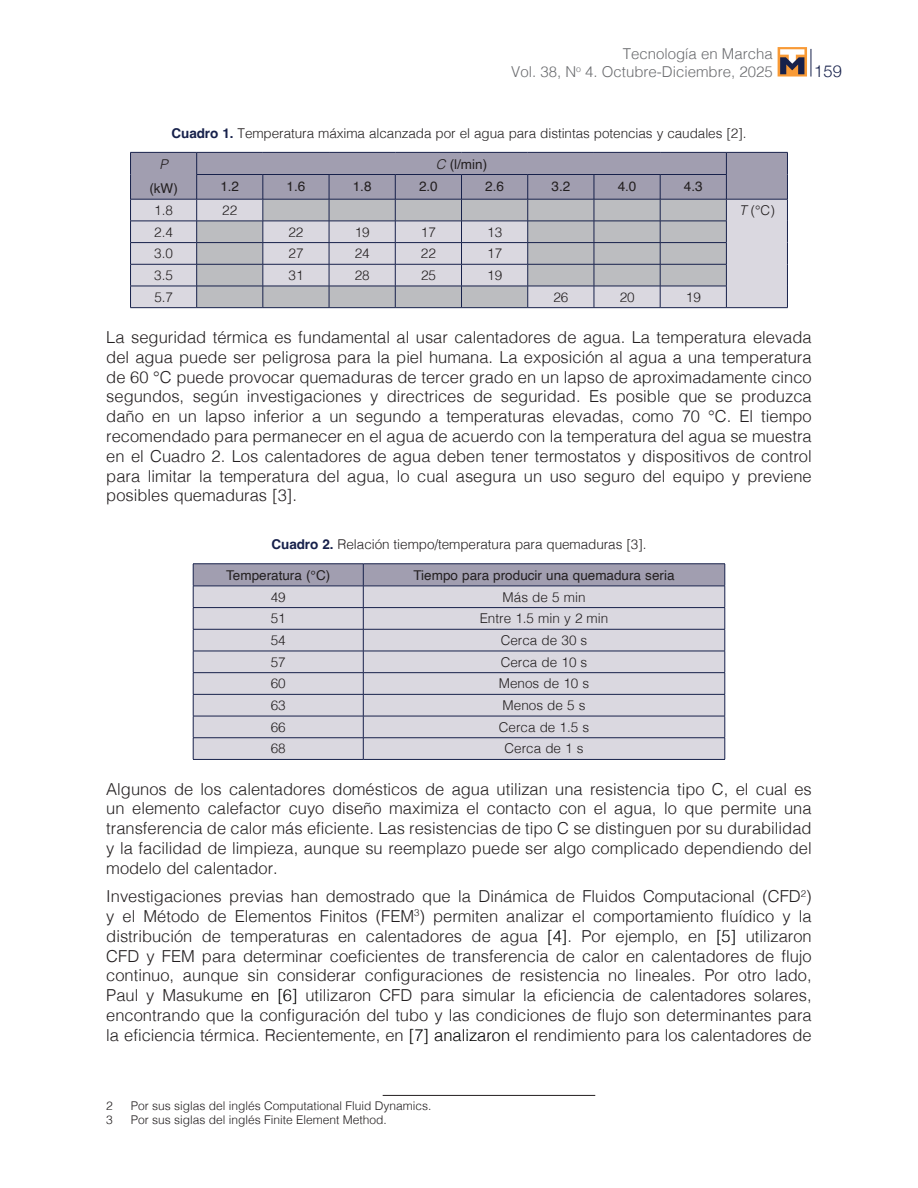
<style>
.page{position:relative;width:918px;height:1188px;background:#fff}
.page>*{position:absolute;margin:0;border:0;box-sizing:border-box;transform-origin:0 0}
.t1{font:300 16.5px/19.8px "Helvetica";color:#231f20;text-align:justify}
.t2{font:300 16.5px "Helvetica Neue";color:#17214b}
.t3{font:300 15px/18px "Helvetica";color:#6c6d70;text-align:right}
.t4{font:300 13.5px "Helvetica";letter-spacing:-.005em;color:#231f20}
.t5{font:13.5px "Helvetica";color:#231f20}
.t6{font:italic 300 13.5px "Helvetica";color:#231f20}
.t7{font:300 12px "Helvetica";color:#231f20}
.s1{font-weight:700;color:#17214b}
.s2{font-weight:300;font-style:italic}
.s3{font-style:italic}
.s4{color:#000001}
</style>
<div class="page">
<svg style="left:811px;top:49px;width:1px;height:28px"></svg>
<svg style="left:778px;top:47px;width:29px;height:30px"></svg>
<svg style="left:780px;top:49px;width:24px;height:25px"></svg>
<svg style="left:130px;top:152px;width:658px;height:155px"></svg>
<hr style="left:130px;top:307px;width:67px;height:1px;background:#17214b">
<hr style="left:197px;top:307px;width:66px;height:1px;background:#17214b">
<hr style="left:263px;top:307px;width:66px;height:1px;background:#17214b">
<hr style="left:329px;top:307px;width:66px;height:1px;background:#17214b">
<hr style="left:395px;top:307px;width:67px;height:1px;background:#17214b">
<hr style="left:462px;top:307px;width:66px;height:1px;background:#17214b">
<hr style="left:528px;top:307px;width:66px;height:1px;background:#17214b">
<hr style="left:594px;top:307px;width:66px;height:1px;background:#17214b">
<hr style="left:660px;top:307px;width:66px;height:1px;background:#17214b">
<hr style="left:726px;top:307px;width:62px;height:1px;background:#17214b">
<svg style="left:193px;top:564px;width:533px;height:195px"></svg>
<hr style="left:193px;top:759px;width:170px;height:1px;background:#17214b">
<hr style="left:363px;top:759px;width:362px;height:1px;background:#17214b">
<hr style="left:383px;top:1095px;width:212px;height:1px;background:#231f20">
<p class="t3" style="left:511px;top:43px;width:263px">Tecnología en Marcha<br>Vol. 38, N<sup>o</sup> 4. Octubre-Diciembre, 2025</p>
<p class="t4" style="left:172px;top:121px;width:577px"><span class="s1">Cuadro 1.</span> Temperatura máxima alcanzada por el agua para distintas potencias y caudales [2].</p>
<p class="t6" style="left:159px;top:152px;width:10px">P</p>
<p class="t5" style="left:149px;top:178px;width:30px">(kW)</p>
<p class="t5" style="left:436px;top:153px;width:53px"><span class="s2">C</span> (l/min)</p>
<p class="t5" style="left:220px;top:175px;width:20px">1.2</p>
<p class="t5" style="left:287px;top:175px;width:20px">1.6</p>
<p class="t5" style="left:353px;top:175px;width:20px">1.8</p>
<p class="t5" style="left:419px;top:175px;width:20px">2.0</p>
<p class="t5" style="left:485px;top:175px;width:20px">2.6</p>
<p class="t5" style="left:551px;top:175px;width:20px">3.2</p>
<p class="t5" style="left:618px;top:175px;width:20px">4.0</p>
<p class="t5" style="left:684px;top:175px;width:20px">4.3</p>
<p class="t2" style="left:814px;top:57px;width:29px">159</p>
<p class="t4" style="left:154px;top:199px;width:20px">1.8</p>
<p class="t4" style="left:222px;top:199px;width:17px">22</p>
<p class="t4" style="left:739px;top:199px;width:37px"><span class="s3">T</span> (°C)</p>
<p class="t4" style="left:154px;top:220px;width:20px">2.4</p>
<p class="t4" style="left:288px;top:220px;width:17px">22</p>
<p class="t4" style="left:355px;top:220px;width:17px">19</p>
<p class="t4" style="left:421px;top:220px;width:17px">17</p>
<p class="t4" style="left:487px;top:220px;width:17px">13</p>
<p class="t4" style="left:154px;top:242px;width:20px">3.0</p>
<p class="t4" style="left:289px;top:242px;width:17px">27</p>
<p class="t4" style="left:355px;top:242px;width:17px">24</p>
<p class="t4" style="left:421px;top:242px;width:17px">22</p>
<p class="t4" style="left:487px;top:242px;width:17px">17</p>
<p class="t4" style="left:154px;top:264px;width:20px">3.5</p>
<p class="t4" style="left:289px;top:264px;width:17px">31</p>
<p class="t4" style="left:355px;top:264px;width:17px">28</p>
<p class="t4" style="left:421px;top:264px;width:17px">25</p>
<p class="t4" style="left:487px;top:264px;width:17px">19</p>
<p class="t4" style="left:154px;top:285px;width:20px">5.7</p>
<p class="t4" style="left:553px;top:285px;width:17px">26</p>
<p class="t4" style="left:620px;top:285px;width:17px">20</p>
<p class="t4" style="left:686px;top:285px;width:17px">19</p>
<p class="t1" style="left:106px;top:326px;width:707px">La seguridad térmica es fundamental al usar calentadores de agua. La temperatura elevada del agua puede ser peligrosa para la piel humana. La exposición al agua a una temperatura de 60 °C puede provocar quemaduras de tercer grado en un lapso de aproximadamente cinco segundos, según investigaciones y directrices de seguridad. Es posible que se produzca daño en un lapso inferior a un segundo a temperaturas elevadas, como 70 °C. El tiempo recomendado para permanecer en el agua de acuerdo con la temperatura del agua se muestra en el Cuadro 2. Los calentadores de agua deben tener termostatos y dispositivos de control para limitar la temperatura del agua, lo cual asegura un uso seguro del equipo y previene posibles quemaduras [3].</p>
<p class="t4" style="left:271px;top:533px;width:377px"><span class="s1">Cuadro 2.</span> Relación tiempo/temperatura para quemaduras [3].</p>
<p class="t5" style="left:226px;top:565px;width:106px">Temperatura (°C)</p>
<p class="t5" style="left:414px;top:565px;width:263px">Tiempo para producir una quemadura seria</p>
<p class="t4" style="left:271px;top:585px;width:17px">49</p>
<p class="t4" style="left:503px;top:585px;width:84px">Más de 5 min</p>
<p class="t4" style="left:271px;top:607px;width:17px">51</p>
<p class="t4" style="left:480px;top:607px;width:130px">Entre 1.5 min y 2 min</p>
<p class="t4" style="left:271px;top:629px;width:17px">54</p>
<p class="t4" style="left:501px;top:629px;width:88px">Cerca de 30 s</p>
<p class="t4" style="left:271px;top:650px;width:17px">57</p>
<p class="t4" style="left:501px;top:650px;width:88px">Cerca de 10 s</p>
<p class="t4" style="left:271px;top:672px;width:17px">60</p>
<p class="t4" style="left:499px;top:672px;width:92px">Menos de 10 s</p>
<p class="t4" style="left:271px;top:694px;width:17px">63</p>
<p class="t4" style="left:503px;top:694px;width:84px">Menos de 5 s</p>
<p class="t4" style="left:271px;top:715px;width:17px">66</p>
<p class="t4" style="left:499px;top:715px;width:92px">Cerca de 1.5 s</p>
<p class="t4" style="left:271px;top:737px;width:17px">68</p>
<p class="t4" style="left:504px;top:737px;width:81px">Cerca de 1 s</p>
<p class="t1" style="left:106px;top:778px;width:707px">Algunos de los calentadores domésticos de agua utilizan una resistencia tipo C, el cual es un elemento calefactor cuyo diseño maximiza el contacto con el agua, lo que permite una transferencia de calor más eficiente. Las resistencias de tipo C se distinguen por su durabilidad y la facilidad de limpieza, aunque su reemplazo puede ser algo complicado dependiendo del modelo del calentador.</p>
<p class="t1" style="left:106px;top:885px;width:707px">Investigaciones previas han demostrado que la Dinámica de Fluidos Computacional (CFD<sup>2</sup>) y el Método de Elementos Finitos (FEM<sup>3</sup>) permiten analizar el comportamiento fluídico y la distribución de temperaturas en calentadores de agua <span class="s4">[4]</span>. Por ejemplo, en <span class="s4">[5]</span> utilizaron CFD y FEM para determinar coeficientes de transferencia de calor en calentadores de flujo continuo, aunque sin considerar configuraciones de resistencia no lineales. Por otro lado, Paul y Masukume <span class="s4">en [6]</span> utilizaron CFD para simular la eficiencia de calentadores solares, encontrando que la configuración del tubo y las condiciones de flujo son determinantes para la eficiencia térmica. Recientemente, en <span class="s4">[7] analizaron el</span> rendimiento para los calentadores de</p>
<p class="t7" style="left:106px;top:1095px;width:8px">2</p>
<p class="t7" style="left:131px;top:1095px;width:302px">Por sus siglas del inglés Computational Fluid Dynamics.</p>
<p class="t7" style="left:106px;top:1110px;width:8px">3</p>
<p class="t7" style="left:131px;top:1110px;width:258px">Por sus siglas del inglés Finite Element Method.</p>
</div>
